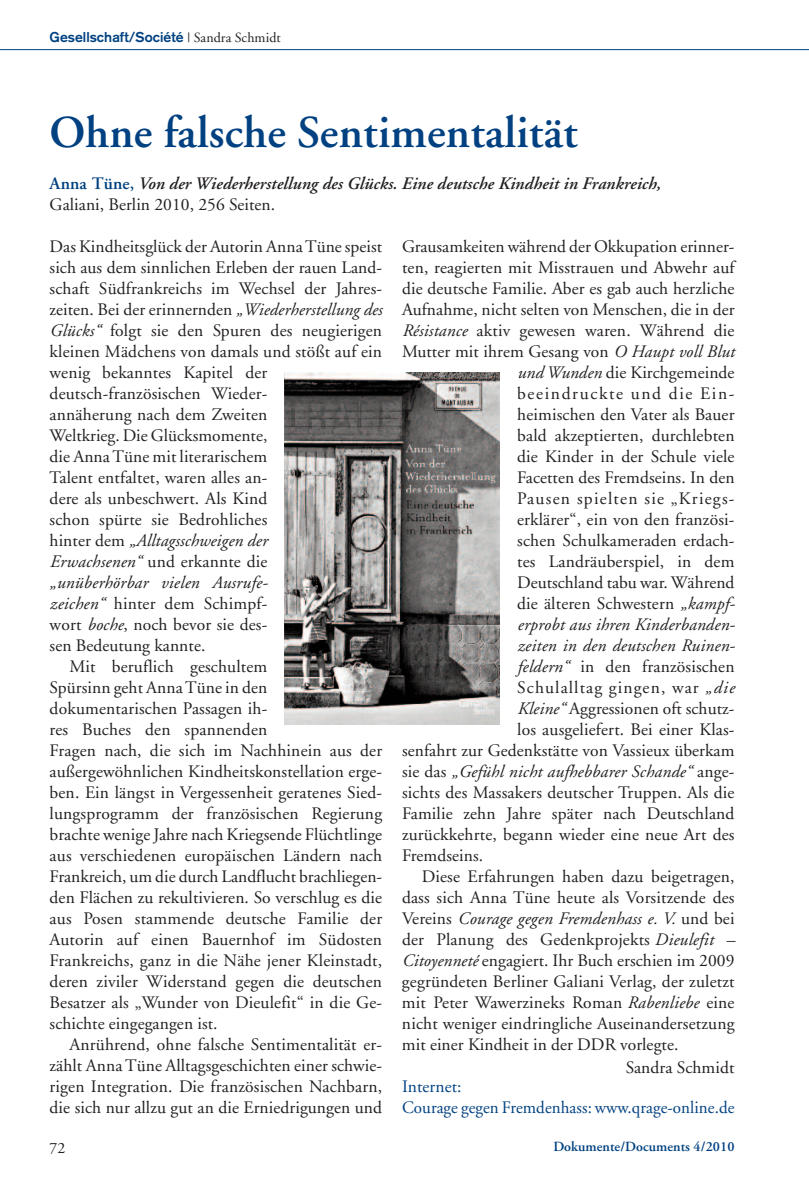
<style>
.page{position:relative;width:809px;height:1191px;background:#fff}
.page>*{position:absolute;margin:0;border:0;box-sizing:border-box;transform-origin:0 0}
.t1{font:600 45.5px "Adobe Garamond";letter-spacing:.005em;color:#014181}
.t2{font:17.5px "Adobe Garamond";letter-spacing:.01em;color:#231f20}
.t3{font:italic 17.5px "Adobe Garamond";letter-spacing:.01em;color:#231f20}
.t4{font:italic 600 17.5px/21px "Adobe Garamond";letter-spacing:.005em;color:#231f20}
.t5{font:17.5px/21px "Adobe Garamond";letter-spacing:.005em;color:#014181}
.t6{font:17.5px "Adobe Garamond";letter-spacing:.07em;color:#231f20}
.t7{font:17.5px "Adobe Garamond";letter-spacing:.065em;color:#231f20}
.t8{font:17.5px "Adobe Garamond";letter-spacing:.095em;color:#231f20}
.t9{font:15.75px "Adobe Garamond";color:#231f20}
.t10{font:700 14px "Akzidenz Grotesk";letter-spacing:.005em;color:#014181}
.t11{font:600 14px "Adobe Garamond";letter-spacing:.005em;color:#014181}
.s1{font-family:"Adobe Garamond";font-weight:400;color:#231f20}
.s2{font-style:normal;color:#014181}
.s3{font-weight:400;font-style:normal}
.s4{font-style:italic}
.s5{font-style:normal}
</style>
<div class="page">
<hr style="left:0;top:49px;width:809px;height:1px;background:#014181">
<img style="left:285px;top:373px;width:214px;height:351px">
<p class="t10" style="left:50px;top:32px;width:233px">Gesellschaft/Société <span class="s1">| Sandra Schmidt</span></p>
<h1 class="t1" style="left:50px;top:114px;width:529px">Ohne falsche Sentimentalität</h1>
<p class="t4" style="left:50px;top:174px;width:612px"><span class="s2">Anna Tüne,</span> Von der Wiederherstellung des Glücks. Eine deutsche Kindheit in Frankreich,<br><span class="s3">Galiani, Berlin 2010, 256 Seiten.</span></p>
<p class="t2" style="left:402px;top:239px;width:334px">Grausamkeiten während der Okkupation erinner-</p>
<p class="t2" style="left:402px;top:260px;width:334px">ten, reagierten mit Misstrauen und Abwehr auf</p>
<p class="t2" style="left:402px;top:281px;width:334px">die deutsche Familie. Aber es gab auch herzliche</p>
<p class="t2" style="left:402px;top:302px;width:334px">Aufnahme, nicht selten von Menschen, die in der</p>
<p class="t2" style="left:402px;top:323px;width:334px"><span class="s4">Résistance</span> aktiv gewesen waren. Während die</p>
<p class="t2" style="left:402px;top:344px;width:334px">Mutter mit ihrem Gesang von <span class="s4">O Haupt voll Blut</span></p>
<p class="t2" style="left:517px;top:365px;width:219px"><span class="s4">und Wunden</span> die Kirchgemeinde</p>
<p class="t8" style="left:517px;top:386px;width:219px">beeindruckte und die Ein-</p>
<p class="t2" style="left:517px;top:407px;width:219px">heimischen den Vater als Bauer</p>
<p class="t2" style="left:517px;top:428px;width:219px">bald akzeptierten, durchlebten</p>
<p class="t2" style="left:517px;top:449px;width:219px">die Kinder in der Schule viele</p>
<p class="t2" style="left:517px;top:470px;width:219px">Facetten des Fremdseins. In den</p>
<p class="t6" style="left:517px;top:491px;width:219px">Pausen spielten sie „Kriegs-</p>
<p class="t2" style="left:517px;top:512px;width:219px">erklärer“, ein von den französi-</p>
<p class="t2" style="left:517px;top:533px;width:219px">schen Schulkameraden erdach-</p>
<p class="t2" style="left:517px;top:554px;width:219px">tes Landräuberspiel, in dem</p>
<p class="t2" style="left:517px;top:575px;width:219px">Deutschland tabu war. Während</p>
<p class="t2" style="left:517px;top:596px;width:219px">die älteren Schwestern <span class="s4">„kampf-</span></p>
<p class="t3" style="left:517px;top:617px;width:219px">erprobt aus ihren Kinderbanden-</p>
<p class="t3" style="left:517px;top:638px;width:219px">zeiten in den deutschen Ruinen-</p>
<p class="t2" style="left:517px;top:659px;width:219px"><span class="s4">feldern“</span> in den französischen</p>
<p class="t7" style="left:517px;top:680px;width:219px">Schulalltag gingen, war <span class="s4">„die</span></p>
<p class="t2" style="left:517px;top:701px;width:219px"><span class="s4">Kleine“</span> Aggressionen oft schutz-</p>
<p class="t2" style="left:517px;top:722px;width:219px">los ausgeliefert. Bei einer Klas-</p>
<p class="t2" style="left:402px;top:743px;width:334px">senfahrt zur Gedenkstätte von Vassieux überkam</p>
<p class="t3" style="left:402px;top:764px;width:334px"><span class="s5">sie das</span> „Gefühl nicht aufhebbarer Schande“ <span class="s5">ange-</span></p>
<p class="t2" style="left:402px;top:785px;width:334px">sichts des Massakers deutscher Truppen. Als die</p>
<p class="t2" style="left:402px;top:806px;width:334px">Familie zehn Jahre später nach Deutschland</p>
<p class="t2" style="left:402px;top:827px;width:334px">zurückkehrte, begann wieder eine neue Art des</p>
<p class="t2" style="left:402px;top:848px;width:83px">Fremdseins.</p>
<p class="t2" style="left:422px;top:869px;width:314px">Diese Erfahrungen haben dazu beigetragen,</p>
<p class="t2" style="left:402px;top:890px;width:334px">dass sich Anna Tüne heute als Vorsitzende des</p>
<p class="t3" style="left:402px;top:911px;width:334px"><span class="s5">Vereins</span> Courage gegen Fremdenhass e. V. <span class="s5">und bei</span></p>
<p class="t2" style="left:402px;top:932px;width:334px">der Planung des Gedenkprojekts <span class="s4">Dieulefit –</span></p>
<p class="t2" style="left:402px;top:953px;width:334px"><span class="s4">Citoyenneté</span> engagiert. Ihr Buch erschien im 2009</p>
<p class="t2" style="left:402px;top:974px;width:334px">gegründeten Berliner Galiani Verlag, der zuletzt</p>
<p class="t2" style="left:402px;top:995px;width:334px">mit Peter Wawerzineks Roman <span class="s4">Rabenliebe</span> eine</p>
<p class="t2" style="left:402px;top:1016px;width:334px">nicht weniger eindringliche Auseinandersetzung</p>
<p class="t2" style="left:402px;top:1037px;width:278px">mit einer Kindheit in der DDR vorlegte.</p>
<p class="t2" style="left:625px;top:1060px;width:110px">Sandra Schmidt</p>
<p class="t5" style="left:402px;top:1077px;width:334px">Internet:<br>Courage gegen Fremdenhass: www.qrage-online.de</p>
<p class="t2" style="left:50px;top:239px;width:334px">Das Kindheitsglück der Autorin AnnaTüne speist</p>
<p class="t2" style="left:50px;top:260px;width:334px">sich aus dem sinnlichen Erleben der rauen Land-</p>
<p class="t2" style="left:50px;top:281px;width:334px">schaft Südfrankreichs im Wechsel der Jahres-</p>
<p class="t2" style="left:50px;top:302px;width:334px">zeiten. Bei der erinnernden <span class="s4">„Wiederherstellung des</span></p>
<p class="t2" style="left:50px;top:323px;width:334px"><span class="s4">Glücks“</span> folgt sie den Spuren des neugierigen</p>
<p class="t2" style="left:50px;top:344px;width:334px">kleinen Mädchens von damals und stößt auf ein</p>
<p class="t2" style="left:50px;top:365px;width:219px">wenig bekanntes Kapitel der</p>
<p class="t2" style="left:50px;top:386px;width:219px">deutsch-französischen Wieder-</p>
<p class="t2" style="left:50px;top:407px;width:219px">annäherung nach dem Zweiten</p>
<p class="t2" style="left:50px;top:428px;width:219px">Weltkrieg. Die Glücksmomente,</p>
<p class="t2" style="left:50px;top:449px;width:219px">die AnnaTüne mit literarischem</p>
<p class="t2" style="left:50px;top:470px;width:219px">Talent entfaltet, waren alles an-</p>
<p class="t2" style="left:50px;top:491px;width:219px">dere als unbeschwert. Als Kind</p>
<p class="t2" style="left:50px;top:512px;width:219px">schon spürte sie Bedrohliches</p>
<p class="t3" style="left:50px;top:533px;width:219px"><span class="s5">hinter dem</span> „Alltagsschweigen der</p>
<p class="t2" style="left:50px;top:554px;width:219px"><span class="s4">Erwachsenen“</span> und erkannte die</p>
<p class="t3" style="left:50px;top:575px;width:220px">„unüberhörbar vielen Ausrufe-</p>
<p class="t2" style="left:50px;top:596px;width:219px"><span class="s4">zeichen“</span> hinter dem Schimpf-</p>
<p class="t2" style="left:50px;top:617px;width:219px">wort <span class="s4">boche</span>, noch bevor sie des-</p>
<p class="t2" style="left:50px;top:638px;width:157px">sen Bedeutung kannte.</p>
<p class="t2" style="left:69px;top:659px;width:199px">Mit beruflich geschultem</p>
<p class="t2" style="left:50px;top:680px;width:219px">Spürsinn geht AnnaTüne in den</p>
<p class="t2" style="left:50px;top:701px;width:219px">dokumentarischen Passagen ih-</p>
<p class="t2" style="left:50px;top:722px;width:219px">res Buches den spannenden</p>
<p class="t2" style="left:50px;top:743px;width:334px">Fragen nach, die sich im Nachhinein aus der</p>
<p class="t2" style="left:50px;top:764px;width:334px">außergewöhnlichen Kindheitskonstellation erge-</p>
<p class="t2" style="left:50px;top:785px;width:334px">ben. Ein längst in Vergessenheit geratenes Sied-</p>
<p class="t2" style="left:50px;top:806px;width:334px">lungsprogramm der französischen Regierung</p>
<p class="t2" style="left:50px;top:827px;width:334px">brachte wenige Jahre nach Kriegsende Flüchtlinge</p>
<p class="t2" style="left:50px;top:848px;width:334px">aus verschiedenen europäischen Ländern nach</p>
<p class="t2" style="left:50px;top:869px;width:334px">Frankreich, um die durch Landflucht brachliegen-</p>
<p class="t2" style="left:50px;top:890px;width:334px">den Flächen zu rekultivieren. So verschlug es die</p>
<p class="t2" style="left:50px;top:911px;width:334px">aus Posen stammende deutsche Familie der</p>
<p class="t2" style="left:50px;top:932px;width:334px">Autorin auf einen Bauernhof im Südosten</p>
<p class="t2" style="left:50px;top:953px;width:334px">Frankreichs, ganz in die Nähe jener Kleinstadt,</p>
<p class="t2" style="left:50px;top:974px;width:334px">deren ziviler Widerstand gegen die deutschen</p>
<p class="t2" style="left:50px;top:995px;width:334px">Besatzer als „Wunder von Dieulefit“ in die Ge-</p>
<p class="t2" style="left:50px;top:1016px;width:169px">schichte eingegangen ist.</p>
<p class="t2" style="left:69px;top:1037px;width:314px">Anrührend, ohne falsche Sentimentalität er-</p>
<p class="t2" style="left:50px;top:1058px;width:334px">zählt AnnaTüne Alltagsgeschichten einer schwie-</p>
<p class="t2" style="left:50px;top:1079px;width:334px">rigen Integration. Die französischen Nachbarn,</p>
<p class="t2" style="left:50px;top:1100px;width:334px">die sich nur allzu gut an die Erniedrigungen und</p>
<p class="t9" style="left:50px;top:1141px;width:17px">72</p>
<p class="t11" style="left:553px;top:1141px;width:183px">Dokumente/Documents 4/2010</p>
</div>
